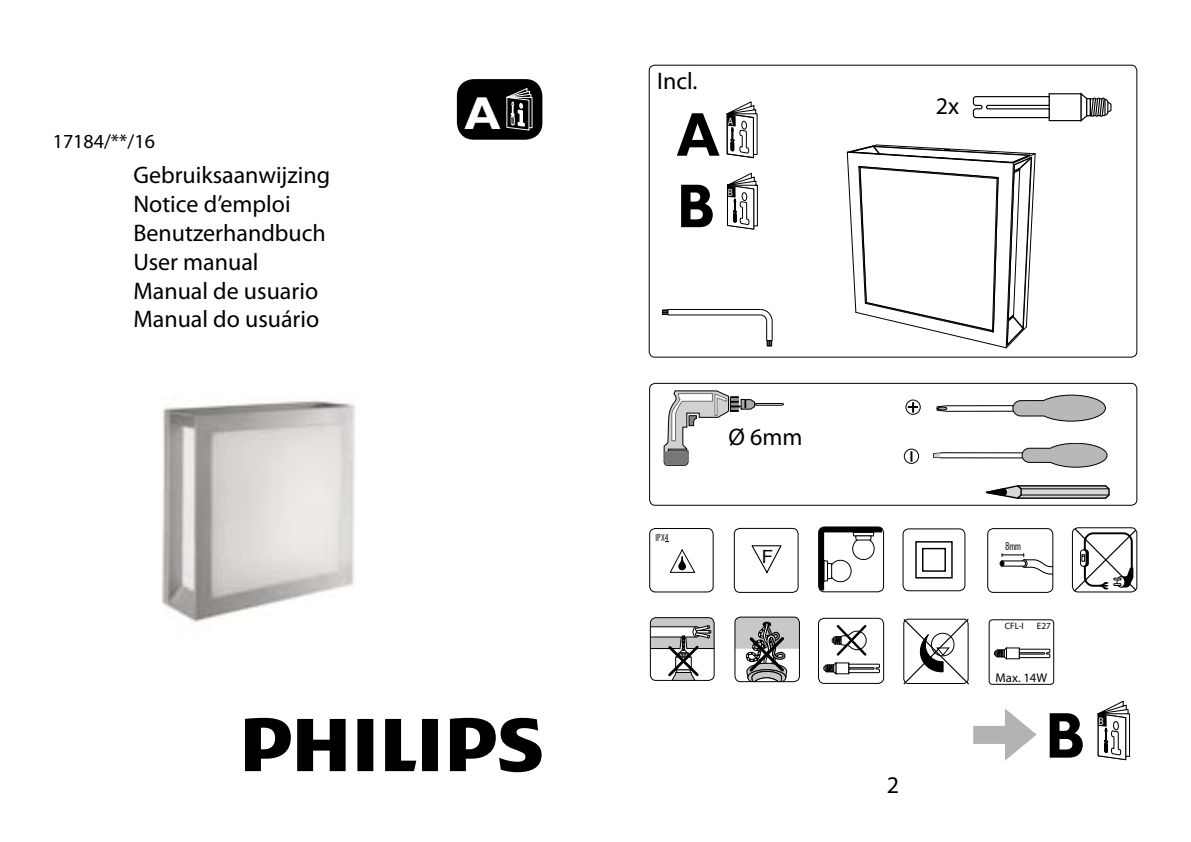
<style>
.page{position:relative;width:1191px;height:842px;background:#fff}
.page>*{position:absolute;margin:0;border:0;box-sizing:border-box;transform-origin:0 0}
.t1{font:700 65.2px "Gill Sans Std";color:#000;scale:.89 1}
.t2{font:700 62.2px "Gill Sans Std";color:#000;scale:.89 1}
.t3{font:700 46.4px "Gill Sans Std";color:#fff}
.t4{font:24px/28.8px "Myriad Pro";color:#000}
.t5{font:20px "Myriad Pro";color:#000}
.t6{font:18.2px "Helvetica";color:#000}
.t7{font:12.8px "Myriad Pro";color:#000}
.t8{font:700 11px "Futura";color:#fff;scale:.89 1}
.t9{font:700 10.6px "Futura";color:#fff;scale:.84 1}
.t10{font:700 10.6px "Futura";color:#fff;scale:.89 1}
.t11{font:300 condensed 10.4px "Futura Std";color:#000}
.t12{font:300 condensed 9.4px "Futura";color:#000}
.t13{font:9.2px "Myriad Pro";color:#000}
</style>
<div class="page">
<img style="left:161px;top:400px;width:194px;height:223px">
<svg style="left:245px;top:718px;width:296px;height:54px"></svg>
<svg style="left:457px;top:79px;width:85px;height:61px;background:#1e1e1e"></svg>
<svg style="left:847px;top:145px;width:188px;height:203px"></svg>
<div style="left:649px;top:65px;width:488px;height:292px;border:1px solid #000;border-radius:6px"></div>
<svg style="left:751px;top:545px;width:31px;height:28px"></svg>
<div style="left:734px;top:528px;width:64px;height:65px;border:1px solid #000;border-radius:6px"></div>
<svg style="left:999px;top:553px;width:52px;height:22px"></svg>
<div style="left:987px;top:528px;width:66px;height:65px;border:1px solid #000;border-radius:6px"></div>
<div style="left:735px;top:617px;width:64px;height:32px;background:#c7c8ca"></div>
<svg style="left:736px;top:621px;width:52px;height:59px"></svg>
<div style="left:734px;top:617px;width:65px;height:65px;border:1px solid #000;border-radius:6px"></div>
<svg style="left:973px;top:708px;width:63px;height:53px"></svg>
<svg style="left:1097px;top:700px;width:33px;height:61px"></svg>
<div style="left:649px;top:383px;width:488px;height:122px;border:1px solid #000;border-radius:6px"></div>
<svg style="left:1072px;top:528px;width:64px;height:64px"></svg>
<div style="left:1072px;top:527px;width:65px;height:65px;border:1px solid #000;border-radius:6px"></div>
<svg style="left:663px;top:390px;width:121px;height:76px"></svg>
<svg style="left:651px;top:618px;width:63px;height:62px"></svg>
<div style="left:650px;top:617px;width:64px;height:64px;border:1px solid #000;border-radius:6px"></div>
<svg style="left:669px;top:549px;width:26px;height:24px"></svg>
<div style="left:649px;top:528px;width:64px;height:64px;border:1px solid #000;border-radius:6px"></div>
<svg style="left:985px;top:485px;width:125px;height:14px;background:#979898"></svg>
<hr style="left:1021px;top:495px;width:88px;height:1px;background:#000">
<hr style="left:1021px;top:488px;width:88px;height:1px;background:#000">
<svg style="left:933px;top:443px;width:174px;height:24px"></svg>
<div style="left:903px;top:449px;width:16px;height:15px;border:1px solid #000;border-radius:50%"></div>
<svg style="left:910px;top:451px;width:2px;height:11px"></svg>
<svg style="left:936px;top:395px;width:169px;height:27px"></svg>
<div style="left:905px;top:399px;width:15px;height:16px;border:1px solid #000;border-radius:50%"></div>
<svg style="left:908px;top:402px;width:10px;height:11px"></svg>
<hr style="left:668px;top:315px;width:92px;height:1px;background:#000">
<hr style="left:668px;top:309px;width:92px;height:1px;background:#000">
<svg style="left:662px;top:309px;width:6px;height:6px"></svg>
<svg style="left:759px;top:309px;width:14px;height:38px"></svg>
<svg style="left:726px;top:101px;width:32px;height:58px"></svg>
<svg style="left:727px;top:172px;width:31px;height:58px"></svg>
<svg style="left:903px;top:618px;width:66px;height:67px"></svg>
<svg style="left:823px;top:625px;width:57px;height:50px"></svg>
<div style="left:818px;top:618px;width:66px;height:66px;border:1px solid #000;border-radius:6px"></div>
<div style="left:1048px;top:93px;width:33px;height:28px;background:#fff;border:1px solid #000"></div>
<svg style="left:972px;top:95px;width:78px;height:24px"></svg>
<svg style="left:1079px;top:92px;width:33px;height:30px"></svg>
<svg style="left:1019px;top:649px;width:31px;height:9px"></svg>
<svg style="left:994px;top:647px;width:13px;height:13px"></svg>
<div style="left:989px;top:620px;width:64px;height:64px;border:1px solid #000;border-radius:3px"></div>
<svg style="left:818px;top:527px;width:64px;height:64px"></svg>
<div style="left:852px;top:538px;width:22px;height:21px;background:#fff;border-radius:50%"></div>
<div style="left:852px;top:538px;width:22px;height:22px;border:1px solid #000;border-radius:50%"></div>
<div style="left:852px;top:532px;width:22px;height:4px;border:1px solid #000"></div>
<hr style="left:855px;top:536px;width:16px;height:4px;background:#fff">
<div style="left:855px;top:535px;width:16px;height:5px;border:1px solid #000"></div>
<div style="left:829px;top:560px;width:22px;height:22px;background:#fff;border-radius:50%"></div>
<div style="left:829px;top:560px;width:22px;height:22px;border:1px solid #000;border-radius:50%"></div>
<hr style="left:824px;top:561px;width:3px;height:20px;background:#fff">
<div style="left:823px;top:560px;width:5px;height:22px;border:1px solid #000"></div>
<hr style="left:827px;top:563px;width:4px;height:16px;background:#fff">
<div style="left:827px;top:563px;width:5px;height:16px;border:1px solid #000"></div>
<div style="left:818px;top:527px;width:65px;height:65px;border:1px solid #000;border-radius:6px"></div>
<div style="left:915px;top:541px;width:37px;height:37px;background:#fff;border:1px solid #000"></div>
<div style="left:922px;top:548px;width:24px;height:24px;background:#fff;border:1px solid #000"></div>
<div style="left:902px;top:529px;width:63px;height:62px;border:1px solid #000;border-radius:6px"></div>
<p class="t5" style="left:53px;top:129px;width:104px">17184/**/16</p>
<p class="t4" style="left:133px;top:160px;width:198px">Gebruiksaanwijzing<br>Notice d’emploi<br>Benutzerhandbuch<br>User manual<br>Manual de usuario<br>Manual do usuário</p>
<h3 class="t3" style="left:464px;top:86px;width:38px">A</h3>
<p class="t4" style="left:657px;top:66px;width:42px">Incl.</p>
<h2 class="t2" style="left:676px;top:98px;width:50px">A</h2>
<p class="t9" style="left:727px;top:115px;width:8px">A</p>
<h2 class="t2" style="left:677px;top:169px;width:45px">B</h2>
<p class="t10" style="left:728px;top:185px;width:7px">B</p>
<p class="t12" style="left:655px;top:531px;width:15px">IPX4</p>
<p class="t4" style="left:728px;top:422px;width:75px">Ø 6mm</p>
<p class="t6" style="left:762px;top:544px;width:13px">F</p>
<p class="t4" style="left:935px;top:91px;width:25px">2x</p>
<p class="t4" style="left:887px;top:770px;width:14px">2</p>
<p class="t11" style="left:1005px;top:540px;width:18px">8mm</p>
<p class="t13" style="left:1005px;top:621px;width:20px">CFL-I</p>
<p class="t13" style="left:1037px;top:621px;width:16px">E27</p>
<p class="t7" style="left:995px;top:669px;width:53px">Max. 14W</p>
<h1 class="t1" style="left:1045px;top:697px;width:47px">B</h1>
<p class="t8" style="left:1098px;top:715px;width:7px">B</p>
</div>
